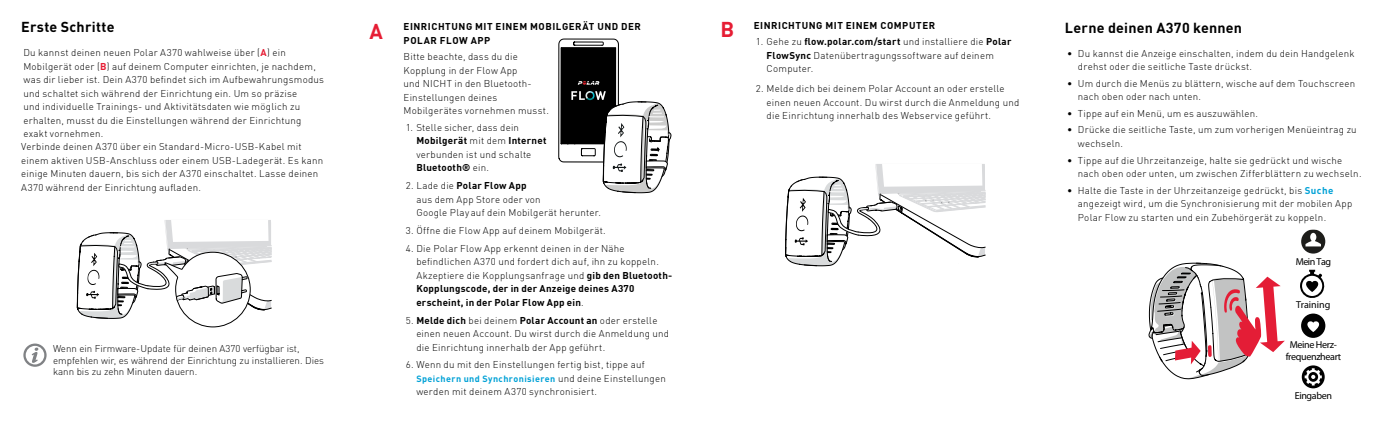
<style>
.page{position:relative;width:1395px;height:426px;background:#fff}
.page>*{position:absolute;margin:0;border:0;box-sizing:border-box;transform-origin:0 0}
.t1{font:700 21px "DIN Offc";color:#e61d34}
.t2{font:700 14.25px "DIN Offc";letter-spacing:.015em;color:#000}
.t3{font:700 14.25px "DINOT";letter-spacing:.015em;color:#000}
.t4{font:10.05px/12.1px "Roboto Condensed Regular 1200311";letter-spacing:-.035em;color:#000;text-align:center}
.t5{font:10.05px "Roboto Condensed Regular 1200311";color:#000}
.t6{font:300 9.75px/13.5px "DIN Offc";letter-spacing:.025em;color:#000}
.t7{font:300 9.75px/11.7px "DIN Pro";color:#000}
.t8{font:700 9.75px/13.5px "DIN Offc";letter-spacing:.055em;color:#000}
.t9{font:700 9px "DINOT";letter-spacing:.045em;color:#00a1d6}
.s1{font-weight:700;color:#e61d34}
.s2{font-weight:700}
.s3{font-family:"DIN Offc";font-weight:300;font-size:9.75px;color:#000}
.s4{font-family:"DINOT";font-weight:700;color:#00a1d6}
</style>
<div class="page">
<svg style="left:1148px;top:262px;width:137px;height:117px"></svg>
<svg style="left:1300px;top:269px;width:25px;height:29px"></svg>
<svg style="left:1301px;top:229px;width:24px;height:24px"></svg>
<svg style="left:1301px;top:365px;width:23px;height:23px"></svg>
<svg style="left:1304px;top:368px;width:17px;height:17px"></svg>
<div style="left:1301px;top:313px;width:24px;height:24px;background:#010101;border-radius:50%"></div>
<svg style="left:1307px;top:321px;width:12px;height:10px"></svg>
<svg style="left:785px;top:164px;width:200px;height:103px"></svg>
<svg style="left:558px;top:38px;width:114px;height:155px"></svg>
<svg style="left:23px;top:343px;width:24px;height:23px"></svg>
<svg style="left:76px;top:220px;width:196px;height:108px"></svg>
<h2 class="t3" style="left:21px;top:18px;width:95px">Erste Schritte</h2>
<h1 class="t1" style="left:369px;top:17px;width:15px">A</h1>
<p class="t6" style="left:21px;top:46px;width:304px">Du kannst deinen neuen Polar A370 wahlweise über (<span class="s1">A</span>) ein Mobilgerät oder (<span class="s1">B</span>) auf deinem Computer einrichten, je nachdem, was dir lieber ist. Dein A370 befindet sich im Aufbewahrungsmodus und schaltet sich während der Einrichtung ein. Um so präzise<br>und individuelle Trainings- und Aktivitätsdaten wie möglich zu erhalten, musst du die Einstellungen während der Einrichtung exakt vornehmen.<br>Verbinde deinen A370 über ein Standard-Micro-USB-Kabel mit einem aktiven USB-Anschluss oder einem USB-Ladegerät. Es kann einige Minuten dauern, bis sich der A370 einschaltet. Lasse deinen A370 während der Einrichtung aufladen.</p>
<p class="t7" style="left:53px;top:341px;width:272px">Wenn ein Firmware-Update für deinen A370 verfügbar ist, empfehlen wir, es während der Einrichtung zu installieren. Dies kann bis zu zehn Minuten dauern.</p>
<p class="t8" style="left:403px;top:19px;width:239px">EINRICHTUNG MIT EINEM MOBILGERÄT UND DER<br>POLAR FLOW APP</p>
<p class="t6" style="left:403px;top:50px;width:147px">Bitte beachte, dass du die<br>Kopplung in der Flow App<br>und NICHT in den Bluetooth-<br>Einstellungen deines<br>Mobilgerätes vornehmen musst.</p>
<p class="t6" style="left:416px;top:120px;width:132px;text-indent:-11px">1. Stelle sicher, dass dein<br><span class="s2">Mobilgerät</span> mit dem <span class="s2">Internet </span>verbunden ist und schalte<br><span class="s2">Bluetooth®</span> ein.</p>
<p class="t6" style="left:416px;top:178px;width:186px;text-indent:-11px">2. Lade die <span class="s2">Polar Flow App<br></span>aus dem App Store oder von<br>Google Play auf dein Mobilgerät herunter.</p>
<p class="t6" style="left:406px;top:223px;width:201px">3. Öffne die Flow App auf deinem Mobilgerät.</p>
<p class="t6" style="left:416px;top:241px;width:257px;text-indent:-11px">4. Die Polar Flow App erkennt deinen in der Nähe befindlichen A370 und fordert dich auf, ihn zu koppeln.<br>Akzeptiere die Kopplungsanfrage und <span class="s2">gib den Bluetooth-Kopplungscode, der in der Anzeige deines A370 erscheint, in der Polar Flow App ein</span>.</p>
<p class="t6" style="left:416px;top:313px;width:254px;text-indent:-11px">5. <span class="s2">Melde dich</span> bei deinem <span class="s2">Polar Account an</span> oder erstelle einen neuen Account. Du wirst durch die Anmeldung und die Einrichtung innerhalb der App geführt.</p>
<p class="t6" style="left:406px;top:357px;width:240px">6. Wenn du mit den Einstellungen fertig bist, tippe auf</p>
<p class="t9" style="left:416px;top:372px;width:251px">Speichern und Synchronisieren <span class="s3">und deine Einstellungen</span></p>
<p class="t6" style="left:416px;top:384px;width:182px">werden mit deinem A370 synchronisiert.</p>
<p class="t8" style="left:754px;top:18px;width:183px">EINRICHTUNG MIT EINEM COMPUTER</p>
<p class="t6" style="left:766px;top:35px;width:246px;text-indent:-11px">1. Gehe zu <span class="s2">flow.polar.com/start</span> und installiere die <span class="s2">Polar<br>FlowSync</span> Datenübertragungssoftware auf deinem<br>Computer.</p>
<p class="t6" style="left:766px;top:82px;width:254px;text-indent:-11px">2. Melde dich bei deinem Polar Account an oder erstelle einen neuen Account. Du wirst durch die Anmeldung und die Einrichtung innerhalb des Webservice geführt.</p>
<h1 class="t1" style="left:720px;top:16px;width:15px">B</h1>
<h2 class="t2" style="left:1065px;top:18px;width:179px">Lerne deinen A370 kennen</h2>
<p class="t6" style="left:1078px;top:46px;width:278px;text-indent:-11px">• Du kannst die Anzeige einschalten, indem du dein Handgelenk drehst oder die seitliche Taste drückst.</p>
<p class="t6" style="left:1078px;top:76px;width:279px;text-indent:-11px">• Um durch die Menüs zu blättern, wische auf dem Touchscreen nach oben oder nach unten.</p>
<p class="t6" style="left:1067px;top:106px;width:192px">• Tippe auf ein Menü, um es auszuwählen.</p>
<p class="t6" style="left:1078px;top:123px;width:280px;text-indent:-11px">• Drücke die seitliche Taste, um zum vorherigen Menüeintrag zu wechseln.</p>
<p class="t6" style="left:1078px;top:153px;width:285px;text-indent:-11px">• Tippe auf die Uhrzeitanzeige, halte sie gedrückt und wische nach oben oder unten, um zwischen Zifferblättern zu wechseln.</p>
<p class="t6" style="left:1078px;top:183px;width:276px;text-indent:-11px">• Halte die Taste in der Uhrzeitanzeige gedrückt, bis <span class="s4">Suche </span>angezeigt wird, um die Synchronisierung mit der mobilen App<br>Polar Flow zu starten und ein Zubehörgerät zu koppeln.</p>
<p class="t4" style="left:1295px;top:254px;width:37px">Mein Tag</p>
<p class="t5" style="left:1296px;top:298px;width:36px">Training</p>
<p class="t4" style="left:1285px;top:338px;width:57px">Meine Herz&shy;frequenzheart</p>
<p class="t4" style="left:1294px;top:389px;width:39px">Eingaben</p>
</div>
